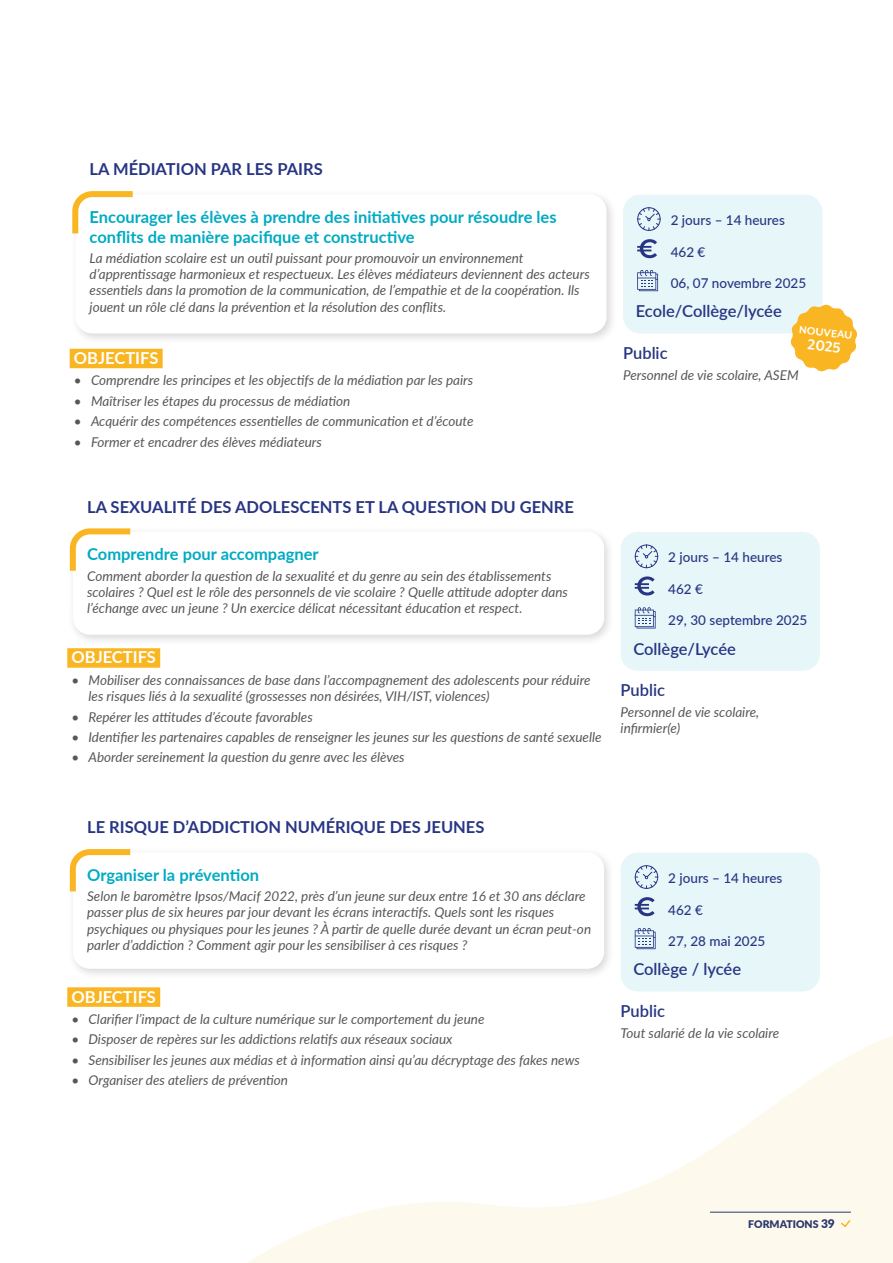
<style>
.page{position:relative;width:893px;height:1263px;background:#fff}
.page>*{position:absolute;margin:0;border:0;box-sizing:border-box;transform-origin:0 0}
.t1{font:700 16.5px/19.8px "Lato";color:#00abc3}
.t2{font:700 16.5px "Lato";color:#283583}
.t3{font:600 16.5px "Lato";color:#283583}
.t4{font:700 16.5px "Lato";color:#fff}
.t5{font:700 16.5px "Mr Eaves Mod OT";color:#fff}
.t6{font:italic 13.5px/16.2px "Lato";color:#575756}
.t7{font:500 13.5px "Lato";color:#283583}
.t8{font:700 12px "Mr Eaves Mod OT";color:#fff}
.t9{font:900 10.5px "Lato";color:#2a386c}
.s1{font-size:12px}
</style>
<div class="page">
<svg style="left:248px;top:988px;width:645px;height:275px"></svg>
<svg style="left:839px;top:1218px;width:13px;height:10px"></svg>
<hr style="left:710px;top:1212px;width:141px;height:1px;background:#2a386c">
<div style="left:68px;top:527px;width:547px;height:119px;background:#000;opacity:.15"></div>
<div style="left:73px;top:532px;width:531px;height:103px;background:#fff;border-radius:17px"></div>
<div style="left:621px;top:532px;width:199px;height:139px;background:#e7f6f9;border-radius:17px"></div>
<svg style="left:635px;top:544px;width:23px;height:24px"></svg>
<svg style="left:635px;top:576px;width:20px;height:19px"></svg>
<svg style="left:635px;top:607px;width:21px;height:21px"></svg>
<div style="left:67px;top:648px;width:93px;height:20px;background:#fab622"></div>
<svg style="left:68px;top:527px;width:68px;height:50px"></svg>
<div style="left:68px;top:847px;width:547px;height:133px;background:#000;opacity:.15"></div>
<div style="left:73px;top:852px;width:531px;height:117px;background:#fff;border-radius:17px"></div>
<div style="left:621px;top:853px;width:199px;height:138px;background:#e7f6f9;border-radius:17px"></div>
<svg style="left:635px;top:865px;width:23px;height:24px"></svg>
<svg style="left:635px;top:897px;width:20px;height:19px"></svg>
<svg style="left:635px;top:928px;width:21px;height:21px"></svg>
<div style="left:67px;top:987px;width:93px;height:20px;background:#fab622"></div>
<svg style="left:68px;top:847px;width:68px;height:50px"></svg>
<div style="left:70px;top:189px;width:548px;height:156px;background:#000;opacity:.15"></div>
<div style="left:75px;top:194px;width:532px;height:139px;background:#fff;border-radius:17px"></div>
<div style="left:623px;top:195px;width:199px;height:138px;background:#e7f6f9;border-radius:17px"></div>
<svg style="left:637px;top:207px;width:24px;height:24px"></svg>
<svg style="left:637px;top:239px;width:20px;height:19px"></svg>
<svg style="left:637px;top:270px;width:21px;height:21px"></svg>
<div style="left:70px;top:349px;width:93px;height:19px;background:#fab622"></div>
<svg style="left:70px;top:189px;width:69px;height:50px"></svg>
<svg style="left:790px;top:304px;width:68px;height:68px"></svg>
<p class="t2" style="left:90px;top:157px;width:235px">LA MÉDIATION PAR LES PAIRS</p>
<p class="t1" style="left:90px;top:206px;width:469px">Encourager les élèves à prendre des initiatives pour résoudre les conflits de manière pacifique et constructive</p>
<p class="t6" style="left:90px;top:249px;width:502px">La médiation scolaire est un outil puissant pour promouvoir un environnement d’apprentissage harmonieux et respectueux. Les élèves médiateurs deviennent des acteurs essentiels dans la promotion de la communication, de l’empathie et de la coopération. Ils jouent un rôle clé dans la prévention et la résolution des conflits.</p>
<p class="t4" style="left:74px;top:346px;width:86px">OBJECTIFS</p>
<p class="t7" style="left:671px;top:210px;width:116px">2 jours – 14 heures</p>
<p class="t7" style="left:671px;top:242px;width:36px">462 €</p>
<p class="t7" style="left:671px;top:273px;width:137px">06, 07 novembre 2025</p>
<p class="t3" style="left:636px;top:299px;width:147px">Ecole/Collège/lycée</p>
<p class="t3" style="left:623px;top:341px;width:46px">Public</p>
<p class="t8" style="left:800px;top:323px;width:55px;rotate:6deg">NOUVEAU</p>
<p class="t5" style="left:809px;top:335px;width:35px;rotate:6deg">2025</p>
<p class="t6" style="left:74px;top:372px;width:401px">• Comprendre les principes et les objectifs de la médiation par les pairs</p>
<p class="t6" style="left:623px;top:366px;width:177px">Personnel de vie scolaire, ASEM</p>
<p class="t6" style="left:74px;top:392px;width:278px">• Maîtriser les étapes du processus de médiation</p>
<p class="t6" style="left:74px;top:413px;width:401px">• Acquérir des compétences essentielles de communication et d’écoute</p>
<p class="t6" style="left:74px;top:433px;width:249px">• Former et encadrer des élèves médiateurs</p>
<p class="t2" style="left:87px;top:494px;width:488px">LA SEXUALITÉ DES ADOLESCENTS ET LA QUESTION DU GENRE</p>
<p class="t1" style="left:87px;top:543px;width:233px">Comprendre pour accompagner</p>
<p class="t6" style="left:87px;top:567px;width:482px">Comment aborder la question de la sexualité et du genre au sein des établissements scolaires ? Quel est le rôle des personnels de vie scolaire ? Quelle attitude adopter dans l’échange avec un jeune ? Un exercice délicat nécessitant éducation et respect.</p>
<p class="t4" style="left:72px;top:645px;width:86px">OBJECTIFS</p>
<p class="t6" style="left:89px;top:671px;width:503px;text-indent:-17px">• Mobiliser des connaissances de base dans l’accompagnement des adolescents pour réduire les risques liés à la sexualité (grossesses non désirées, VIH/IST, violences)</p>
<p class="t6" style="left:72px;top:708px;width:243px">• Repérer les attitudes d’écoute favorables</p>
<p class="t6" style="left:72px;top:728px;width:531px">• Identifier les partenaires capables de renseigner les jeunes sur les questions de santé sexuelle</p>
<p class="t6" style="left:72px;top:749px;width:335px">• Aborder sereinement la question du genre avec les élèves</p>
<p class="t7" style="left:668px;top:547px;width:116px">2 jours – 14 heures</p>
<p class="t7" style="left:668px;top:579px;width:36px">462 €</p>
<p class="t7" style="left:668px;top:610px;width:141px">29, 30 septembre 2025</p>
<p class="t3" style="left:633px;top:637px;width:104px">Collège/Lycée</p>
<p class="t3" style="left:621px;top:678px;width:46px">Public</p>
<p class="t6" style="left:621px;top:703px;width:140px">Personnel de vie scolaire, infirmier(e)</p>
<p class="t2" style="left:87px;top:815px;width:399px">LE RISQUE D’ADDICTION NUMÉRIQUE DES JEUNES</p>
<p class="t1" style="left:87px;top:864px;width:173px">Organiser la prévention</p>
<p class="t6" style="left:87px;top:888px;width:505px">Selon le baromètre Ipsos/Macif 2022, près d’un jeune sur deux entre 16 et 30 ans déclare passer plus de six heures par jour devant les écrans interactifs. Quels sont les risques psychiques ou physiques pour les jeunes ? À partir de quelle durée devant un écran peut-on parler d’addiction ? Comment agir pour les sensibiliser à ces risques ?</p>
<p class="t4" style="left:72px;top:984px;width:86px">OBJECTIFS</p>
<p class="t6" style="left:72px;top:1010px;width:414px">• Clarifier l’impact de la culture numérique sur le comportement du jeune</p>
<p class="t6" style="left:72px;top:1031px;width:382px">• Disposer de repères sur les addictions relatifs aux réseaux sociaux</p>
<p class="t6" style="left:72px;top:1051px;width:510px">• Sensibiliser les jeunes aux médias et à information ainsi qu’au décryptage des fakes news</p>
<p class="t6" style="left:72px;top:1072px;width:218px">• Organiser des ateliers de prévention</p>
<p class="t7" style="left:668px;top:868px;width:116px">2 jours – 14 heures</p>
<p class="t7" style="left:668px;top:900px;width:36px">462 €</p>
<p class="t7" style="left:668px;top:931px;width:99px">27, 28 mai 2025</p>
<p class="t3" style="left:633px;top:957px;width:109px">Collège / lycée</p>
<p class="t3" style="left:621px;top:999px;width:46px">Public</p>
<p class="t6" style="left:621px;top:1024px;width:160px">Tout salarié de la vie scolaire</p>
<p class="t9" style="left:748px;top:1216px;width:88px">FORMATIONS <span class="s1">39</span></p>
</div>
